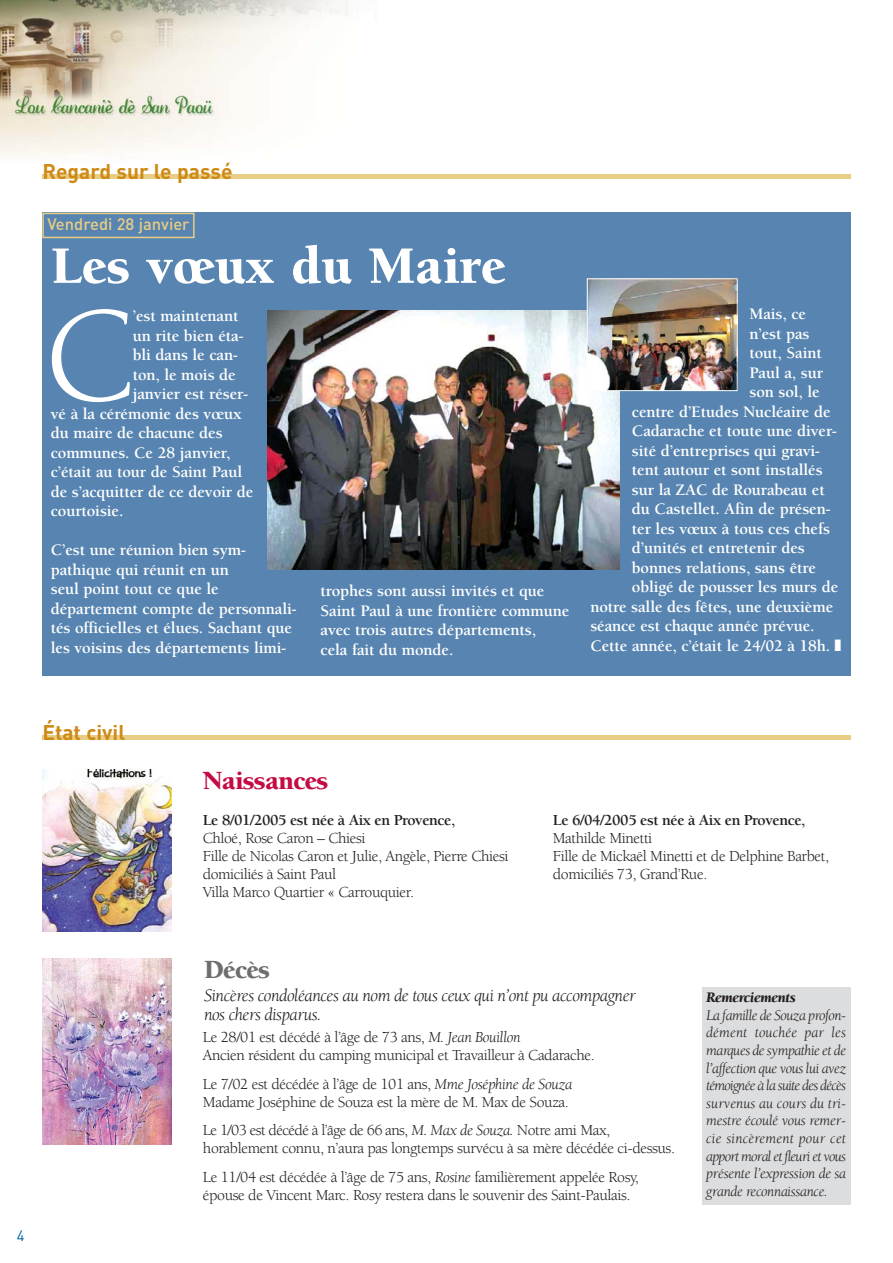
<style>
.page{position:relative;width:893px;height:1263px;background:#fff}
.page>*{position:absolute;margin:0;border:0;box-sizing:border-box;transform-origin:0 0}
.t1{font:138.3px "Berkeley";color:#fff}
.t2{font:900 54px "Berkeley";color:#fff}
.t3{font:900 27px "Berkeley";letter-spacing:-.03em;color:#c40c42}
.t4{font:900 27px "Berkeley";letter-spacing:-.03em;color:#6d6e70}
.t5{font:700 21px "DIN";color:#ce8a14}
.t6{font:italic 18px/19.5px "Berkeley";letter-spacing:-.03em;color:#231f20}
.t7{font:700 16.5px/19.5px "Berkeley";letter-spacing:-.01em;color:#fff}
.t8{font:500 16.5px "DIN";color:#e8cd85}
.t9{font:15.75px/18px "Berkeley";letter-spacing:-.025em;color:#231f20}
.t10{font:700 15.75px "Berkeley";letter-spacing:-.025em;color:#231f20}
.t11{font:italic 15px/17.5px "Berkeley";letter-spacing:-.025em;color:#231f20;text-align:justify}
.t12{font:italic 900 15px "Berkeley";letter-spacing:-.025em;color:#231f20}
.t13{font:15px "DIN";color:#00669b}
.s1{font-style:italic}
</style>
<div class="page">
<img style="left:1px;top:0;width:348px;height:156px">
<div style="left:42px;top:174px;width:808px;height:5px;background:#e8cd85"></div>
<hr style="left:42px;top:736px;width:808px;height:4px;background:#e8cd85">
<div style="left:42px;top:213px;width:808px;height:463px;background:#5784b0"></div>
<div style="left:42px;top:213px;width:152px;height:25px;border:2px solid #e8cd85"></div>
<img style="left:268px;top:311px;width:352px;height:259px">
<img style="left:589px;top:280px;width:146px;height:109px">
<div style="left:587px;top:278px;width:150px;height:113px;border:1px solid #fff"></div>
<img style="left:42px;top:959px;width:129px;height:186px">
<img style="left:42px;top:770px;width:129px;height:161px">
<div style="left:701px;top:987px;width:149px;height:217px;background:#dcddde"></div>
<p class="t5" style="left:42px;top:163px;width:192px">Regard sur le passé</p>
<p class="t8" style="left:47px;top:218px;width:144px">Vendredi 28 janvier</p>
<h2 class="t2" style="left:51px;top:245px;width:456px">Les vœux du Maire</h2>
<h1 class="t1" style="left:45px;top:302px;width:91px">C</h1>
<p class="t7" style="left:133px;top:308px;width:107px">’est maintenant</p>
<p class="t7" style="left:133px;top:328px;width:112px">un rite bien éta-</p>
<p class="t7" style="left:133px;top:347px;width:106px">bli dans le can-</p>
<p class="t7" style="left:133px;top:367px;width:104px">ton, le mois de</p>
<p class="t7" style="left:133px;top:386px;width:117px">janvier est réser-</p>
<p class="t7" style="left:51px;top:406px;width:192px">vé à la cérémonie des vœux</p>
<p class="t7" style="left:51px;top:425px;width:173px">du maire de chacune des</p>
<p class="t7" style="left:51px;top:445px;width:181px">communes. Ce 28 janvier,</p>
<p class="t7" style="left:51px;top:464px;width:193px">c’était au tour de Saint Paul</p>
<p class="t7" style="left:51px;top:484px;width:204px">de s’acquitter de ce devoir de</p>
<p class="t7" style="left:51px;top:503px;width:74px">courtoisie.</p>
<p class="t7" style="left:51px;top:542px;width:247px">C’est une réunion bien sym&shy;pathique qui réunit en un<br>seul point tout ce que le département compte de personnali&shy;tés officielles et élues. Sachant que les voisins des départements limi-</p>
<p class="t7" style="left:320px;top:583px;width:250px">trophes sont aussi invités et que<br>Saint Paul à une frontière commune avec trois autres départements,<br>cela fait du monde.</p>
<p class="t7" style="left:749px;top:306px;width:58px">Mais, ce</p>
<p class="t7" style="left:749px;top:325px;width:61px">n’est pas</p>
<p class="t7" style="left:749px;top:345px;width:74px">tout, Saint</p>
<p class="t7" style="left:749px;top:364px;width:75px">Paul a, sur</p>
<p class="t7" style="left:749px;top:384px;width:72px">son sol, le</p>
<p class="t7" style="left:632px;top:403px;width:200px">centre d’Etudes Nucléaire de</p>
<p class="t7" style="left:632px;top:423px;width:206px">Cadarache et toute une diver-</p>
<p class="t7" style="left:632px;top:442px;width:189px">sité d’entreprises qui gravi-</p>
<p class="t7" style="left:632px;top:462px;width:192px">tent autour et sont installés</p>
<p class="t7" style="left:632px;top:481px;width:194px">sur la ZAC de Rourabeau et</p>
<p class="t7" style="left:632px;top:501px;width:200px">du Castellet. Afin de présen-</p>
<p class="t7" style="left:632px;top:520px;width:200px">ter les vœux à tous ces chefs</p>
<p class="t7" style="left:632px;top:540px;width:174px">d’unités et entretenir des</p>
<p class="t7" style="left:632px;top:559px;width:186px">bonnes relations, sans être</p>
<p class="t7" style="left:632px;top:579px;width:208px">obligé de pousser les murs de</p>
<p class="t7" style="left:590px;top:598px;width:244px">notre salle des fêtes, une deuxième</p>
<p class="t7" style="left:590px;top:618px;width:226px">séance est chaque année prévue.</p>
<p class="t7" style="left:590px;top:637px;width:252px">Cette année, c’était le 24/02 à 18h. ❚</p>
<p class="t5" style="left:42px;top:725px;width:84px">État civil</p>
<p class="t13" style="left:17px;top:1230px;width:9px">4</p>
<h3 class="t3" style="left:203px;top:770px;width:127px">Naissances</h3>
<p class="t10" style="left:203px;top:814px;width:254px">Le 8/01/2005 est née à Aix en Provence,</p>
<p class="t9" style="left:203px;top:830px;width:307px">Chloé, Rose Caron – Chiesi<br>Fille de Nicolas Caron et Julie, Angèle, Pierre Chiesi domiciliés à Saint Paul<br>Villa Marco Quartier « Carrouquier.</p>
<h3 class="t4" style="left:204px;top:959px;width:67px">Décès</h3>
<p class="t10" style="left:553px;top:814px;width:254px">Le 6/04/2005 est née à Aix en Provence,</p>
<p class="t9" style="left:553px;top:830px;width:278px">Mathilde Minetti<br>Fille de Mickaël Minetti et de Delphine Barbet, domiciliés 73, Grand’Rue.</p>
<p class="t6" style="left:204px;top:987px;width:433px">Sincères condoléances au nom de tous ceux qui n’ont pu accompagner nos chers disparus.</p>
<p class="t9" style="left:203px;top:1030px;width:393px">Le 28/01 est décédé à l’âge de 73 ans, <span class="s1">M. Jean Bouillon<br></span>Ancien résident du camping municipal et Travailleur à Cadarache.</p>
<p class="t9" style="left:203px;top:1076px;width:371px">Le 7/02 est décédée à l’âge de 101 ans, <span class="s1">Mme Joséphine de Souza<br></span>Madame Joséphine de Souza est la mère de M. Max de Souza.</p>
<p class="t9" style="left:203px;top:1123px;width:473px">Le 1/03 est décédé à l’âge de 66 ans, <span class="s1">M. Max de Souza.</span> Notre ami Max, horablement connu, n’aura pas longtemps survécu à sa mère décédée ci-dessus.</p>
<p class="t9" style="left:203px;top:1169px;width:437px">Le 11/04 est décédée à l’âge de 75 ans, <span class="s1">Rosine</span> familièrement appelée Rosy, épouse de Vincent Marc. Rosy restera dans le souvenir des Saint-Paulais.</p>
<p class="t12" style="left:706px;top:992px;width:91px">Remerciements</p>
<p class="t11" style="left:706px;top:1008px;width:141px">La famille de Souza profon&shy;dément touchée par les marques de sympathie et de l’affection que vous lui avez témoignée à la suite des décès survenus au cours du tri&shy;mestre écoulé vous remer&shy;cie sincèrement pour cet apport moral et fleuri et vous présente l’expression de sa grande reconnaissance.</p>
</div>
